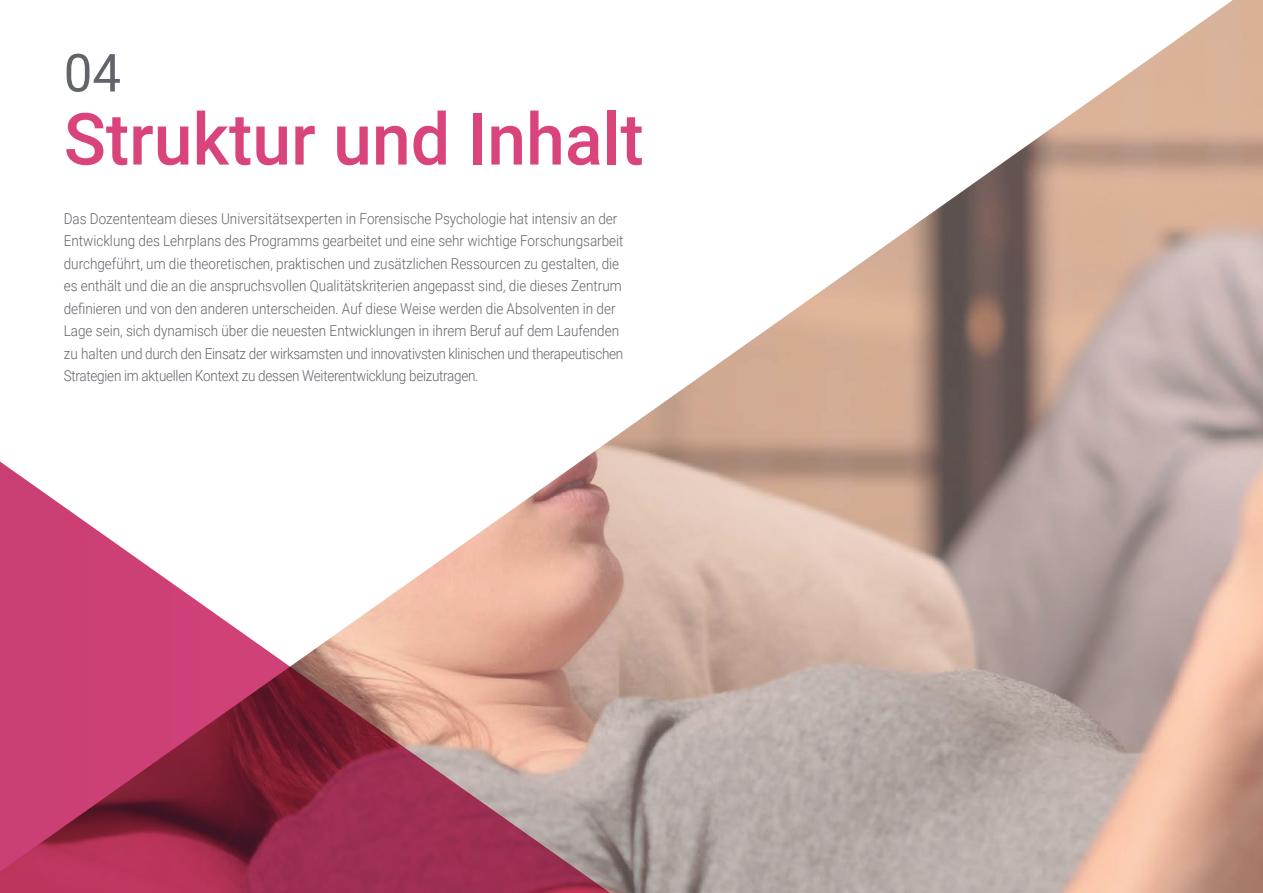
<style>
.page{position:relative;width:1263px;height:893px;background:#fff}
.page>*{position:absolute;margin:0;border:0;box-sizing:border-box;transform-origin:0 0}
.t1{font:500 72px "Roboto";color:#da447d}
.t2{font:52.5px "Roboto";color:#61646a}
.t3{font:300 15px/22.5px "Roboto";color:#61646a;scale:.9 1}
</style>
<div class="page">
<img style="left:602px;top:0;width:661px;height:893px">
<svg style="left:0;top:446px;width:640px;height:447px"></svg>
<h2 class="t2" style="left:64px;top:36px;width:59px">04</h2>
<h1 class="t1" style="left:64px;top:89px;width:581px">Struktur und Inhalt</h1>
<p class="t3" style="left:64px;top:207px;width:623px">Das Dozententeam dieses Universitätsexperten in Forensische Psychologie hat intensiv an der Entwicklung des Lehrplans des Programms gearbeitet und eine sehr wichtige Forschungsarbeit durchgeführt, um die theoretischen, praktischen und zusätzlichen Ressourcen zu gestalten, die es enthält und die an die anspruchsvollen Qualitätskriterien angepasst sind, die dieses Zentrum definieren und von den anderen unterscheiden. Auf diese Weise werden die Absolventen in der Lage sein, sich dynamisch über die neuesten Entwicklungen in ihrem Beruf auf dem Laufenden zu halten und durch den Einsatz der wirksamsten und innovativsten klinischen und therapeutischen Strategien im aktuellen Kontext zu dessen Weiterentwicklung beizutragen.</p>
</div>
